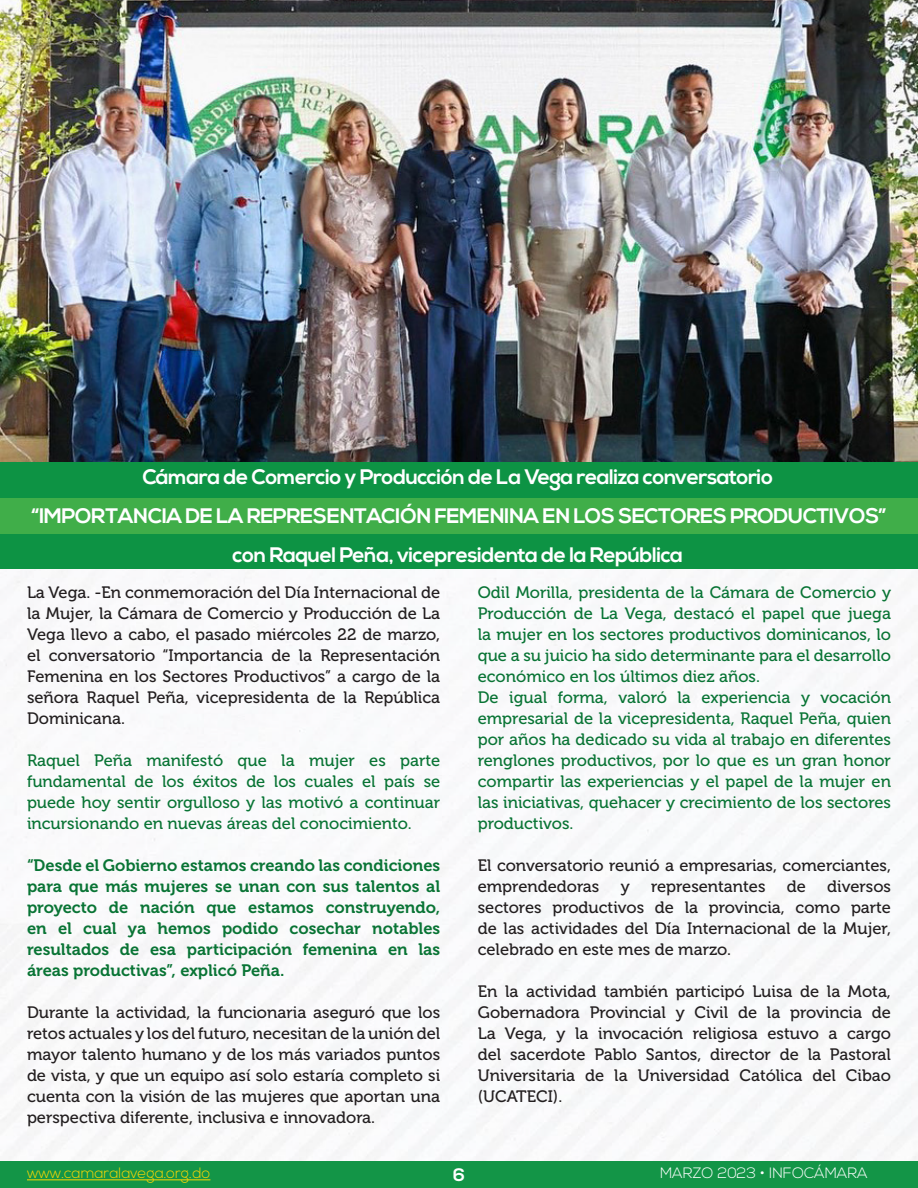
<style>
.page{position:relative;width:918px;height:1188px;background:#fff}
.page>*{position:absolute;margin:0;border:0;box-sizing:border-box;transform-origin:0 0}
.t1{font:700 21px "Nexa";letter-spacing:-.025em;color:#fff}
.t2{font:700 18px "Nexa";color:#fff}
.Paragraph_Style_3{font:16.5px/21px "Museo 500";color:#231f20;text-align:justify}
.Paragraph_Style_3-2{font:16.5px/21px "Museo 500";color:#097435;text-align:justify}
.Paragraph_Style_3-3{font:16.5px/21px "Museo 700";color:#097435;text-align:justify}
.t3{font:300 15px "Nexa";color:#fed702}
.t4{font:300 15px "Nexa";color:#fff}
</style>
<div class="page">
<img style="left:0;top:7px;width:918px;height:1154px">
<div style="left:0;top:462px;width:918px;height:36px;background:#0d9344"></div>
<div style="left:0;top:534px;width:918px;height:35px;background:#0d9344"></div>
<div style="left:0;top:498px;width:918px;height:36px;background:#40ae49"></div>
<div style="left:0;top:1161px;width:918px;height:27px;background:#139547"></div>
<hr style="left:27px;top:1179px;width:183px;height:1px;background:#fed702">
<img style="left:0;top:0;width:917px;height:462px">
<p class="t1" style="left:142px;top:465px;width:632px">Cámara de Comercio y Producción de La Vega realiza conversatorio</p>
<p class="t1" style="left:32px;top:503px;width:856px">“IMPORTANCIA DE LA REPRESENTACIÓN FEMENINA EN LOS SECTORES PRODUCTIVOS”</p>
<p class="t1" style="left:233px;top:542px;width:452px">con Raquel Peña, vicepresidenta de la República</p>
<p class="Paragraph_Style_3" style="left:27px;top:582px;width:415px">La Vega. -En conmemoración del Día Internacional de la Mujer, la Cámara de Comercio y Producción de La Vega llevo a cabo, el pasado miércoles 22 de marzo, el conversatorio “Importancia de la Representación Femenina en los Sectores Productivos” a cargo de la señora Raquel Peña, vicepresidenta de la República Dominicana.</p>
<p class="Paragraph_Style_3-2" style="left:27px;top:750px;width:415px">Raquel Peña manifestó que la mujer es parte fundamental de los éxitos de los cuales el país se puede hoy sentir orgulloso y las motivó a continuar incursionando en nuevas áreas del conocimiento.</p>
<p class="Paragraph_Style_3-3" style="left:27px;top:855px;width:415px">“Desde el Gobierno estamos creando las condiciones para que más mujeres se unan con sus talentos al proyecto de nación que estamos construyendo, en el cual ya hemos podido cosechar notables resultados de esa participación femenina en las áreas productivas”, explicó Peña.⁣</p>
<p class="Paragraph_Style_3" style="left:27px;top:1002px;width:415px">Durante la actividad, la funcionaria aseguró que los retos actuales y los del futuro, necesitan de la unión del mayor talento humano y de los más variados puntos de vista, y que un equipo así solo estaría completo si cuenta con la visión de las mujeres que aportan una perspectiva diferente, inclusiva e innovadora.</p>
<p class="Paragraph_Style_3-2" style="left:478px;top:582px;width:415px">Odil Morilla, presidenta de la Cámara de Comercio y Producción de La Vega, destacó el papel que juega la mujer en los sectores productivos dominicanos, lo que a su juicio ha sido determinante para el desarrollo económico en los últimos diez años.</p>
<p class="Paragraph_Style_3-2" style="left:478px;top:687px;width:415px">De igual forma, valoró la experiencia y vocación empresarial de la vicepresidenta, Raquel Peña, quien por años ha dedicado su vida al trabajo en diferentes renglones productivos, por lo que es un gran honor compartir las experiencias y el papel de la mujer en las iniciativas, quehacer y crecimiento de los sectores productivos.</p>
<p class="Paragraph_Style_3" style="left:478px;top:855px;width:415px">El conversatorio reunió a empresarias, comerciantes, emprendedoras</p>
<p class="Paragraph_Style_3" style="left:478px;top:876px;width:415px;text-indent:350px">diversos sectores productivos de la provincia, como parte de las actividades del Día Internacional de la Mujer, celebrado en este mes de marzo.</p>
<p class="Paragraph_Style_3" style="left:478px;top:981px;width:415px">En la actividad también participó Luisa de la Mota, Gobernadora Provincial y Civil de la provincia de La Vega, y la invocación religiosa estuvo a cargo del sacerdote Pablo Santos, director de la Pastoral Universitaria de la Universidad Católica del Cibao (UCATECI).</p>
<p class="Paragraph_Style_3" style="left:621px;top:876px;width:11px">y</p>
<p class="Paragraph_Style_3" style="left:651px;top:876px;width:116px">representantes</p>
<p class="Paragraph_Style_3" style="left:787px;top:876px;width:21px">de</p>
<p class="t3" style="left:27px;top:1165px;width:185px">www.camaralavega.org.do</p>
<p class="t2" style="left:453px;top:1164px;width:13px">6</p>
<p class="t4" style="left:660px;top:1165px;width:209px">MARZO 2023 • INFOCÁMARA</p>
</div>
